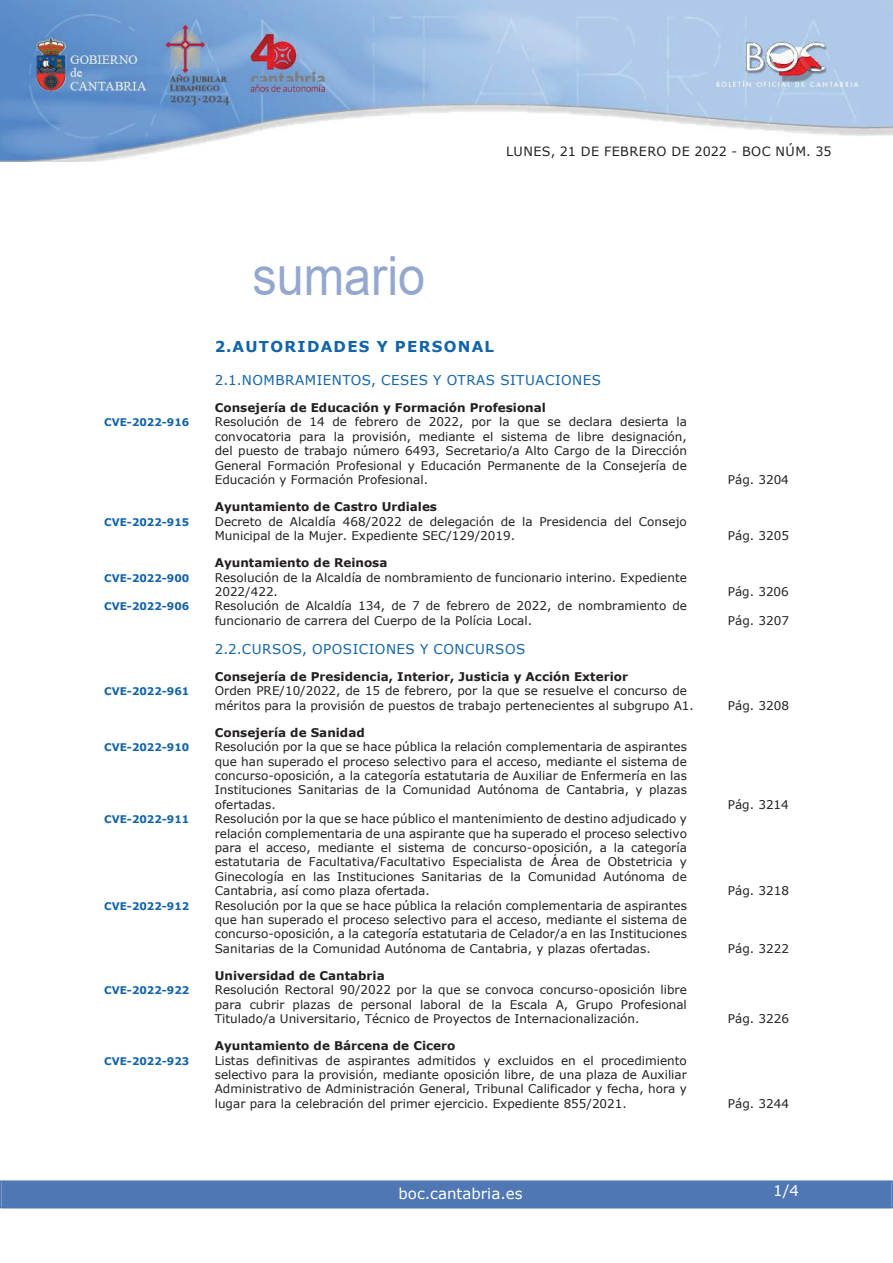
<style>
.page{position:relative;width:893px;height:1263px;background:#fff}
.page>*{position:absolute;margin:0;border:0;box-sizing:border-box;transform-origin:0 0}
.t1{font:54px "Arial";color:#94a8cf;scale:.9 1}
.t2{font:700 15px "Verdana";letter-spacing:.085em;color:#1263a9}
.t3{font:15px "Verdana";color:#fff}
.t4{font:13.5px "Verdana";letter-spacing:.035em;color:#1263a9}
.t5{font:12.75px "Verdana";letter-spacing:.035em;color:#231f20}
.t6{font:12px/14.4px "Verdana";color:#231f20;text-align:justify}
.t7{font:700 12px "Verdana";color:#231f20}
.t8{font:700 10.5px "Verdana";color:#1263a9}
</style>
<div class="page">
<img style="left:0;top:0;width:893px;height:161px">
<div style="left:2px;top:1181px;width:889px;height:27px;background:#4f77b3"></div>
<div style="left:0;top:1180px;width:893px;height:28px;border:2px solid #4f77b3"></div>
<h1 class="t1" style="left:252px;top:246px;width:194px">sumario</h1>
<p class="t5" style="left:506px;top:143px;width:327px">LUNES, 21 DE FEBRERO DE 2022 - BOC NÚM. 35</p>
<p class="t2" style="left:215px;top:337px;width:281px">2.AUTORIDADES Y PERSONAL</p>
<p class="t4" style="left:215px;top:371px;width:388px">2.1.NOMBRAMIENTOS, CESES Y OTRAS SITUACIONES</p>
<p class="t7" style="left:215px;top:400px;width:333px">Consejería de Educación y Formación Profesional</p>
<p class="t8" style="left:104px;top:416px;width:87px">CVE-2022-916</p>
<p class="t6" style="left:215px;top:414px;width:474px">Resolución de 14 de febrero de 2022, por la que se declara desierta la convocatoria para la provisión, mediante el sistema de libre designación, del puesto de trabajo número 6493, Secretario/a Alto Cargo de la Dirección General Formación Profesional y Educación Permanente de la Consejería de Educación y Formación Profesional.</p>
<p class="t7" style="left:215px;top:499px;width:224px">Ayuntamiento de Castro Urdiales</p>
<p class="t8" style="left:104px;top:515px;width:87px">CVE-2022-915</p>
<p class="t6" style="left:215px;top:514px;width:474px">Decreto de Alcaldía 468/2022 de delegación de la Presidencia del Consejo<br>Municipal de la Mujer. Expediente SEC/129/2019.</p>
<p class="t7" style="left:215px;top:555px;width:174px">Ayuntamiento de Reinosa</p>
<p class="t8" style="left:104px;top:571px;width:87px">CVE-2022-900</p>
<p class="t6" style="left:215px;top:570px;width:474px">Resolución de la Alcaldía de nombramiento de funcionario interino. Expediente<br>2022/422.</p>
<p class="t8" style="left:104px;top:600px;width:87px">CVE-2022-906</p>
<p class="t6" style="left:215px;top:598px;width:474px">Resolución de Alcaldía 134, de 7 de febrero de 2022, de nombramiento de funcionario de carrera del Cuerpo de la Polícia Local.</p>
<p class="t4" style="left:215px;top:640px;width:312px">2.2.CURSOS, OPOSICIONES Y CONCURSOS</p>
<p class="t7" style="left:215px;top:669px;width:415px">Consejería de Presidencia, Interior, Justicia y Acción Exterior</p>
<p class="t8" style="left:104px;top:685px;width:87px">CVE-2022-961</p>
<p class="t6" style="left:215px;top:683px;width:481px">Orden PRE/10/2022, de 15 de febrero, por la que se resuelve el concurso de méritos para la provisión de puestos de trabajo pertenecientes al subgrupo A1.</p>
<p class="t7" style="left:215px;top:725px;width:151px">Consejería de Sanidad</p>
<p class="t8" style="left:104px;top:741px;width:87px">CVE-2022-910</p>
<p class="t6" style="left:215px;top:739px;width:474px">Resolución por la que se hace pública la relación complementaria de aspirantes que han superado el proceso selectivo para el acceso, mediante el sistema de concurso-oposición, a la categoría estatutaria de Auxiliar de Enfermería en las Instituciones Sanitarias de la Comunidad Autónoma de Cantabria, y plazas ofertadas.</p>
<p class="t8" style="left:104px;top:813px;width:87px">CVE-2022-911</p>
<p class="t6" style="left:215px;top:811px;width:474px">Resolución por la que se hace público el mantenimiento de destino adjudicado y relación complementaria de una aspirante que ha superado el proceso selectivo para el acceso, mediante el sistema de concurso-oposición, a la categoría estatutaria de Facultativa/Facultativo Especialista de Área de Obstetricia y Ginecología en las Instituciones Sanitarias de la Comunidad Autónoma de Cantabria, así como plaza ofertada.</p>
<p class="t8" style="left:104px;top:899px;width:87px">CVE-2022-912</p>
<p class="t6" style="left:215px;top:898px;width:474px">Resolución por la que se hace pública la relación complementaria de aspirantes que han superado el proceso selectivo para el acceso, mediante el sistema de concurso-oposición, a la categoría estatutaria de Celador/a en las Instituciones Sanitarias de la Comunidad Autónoma de Cantabria, y plazas ofertadas.</p>
<p class="t7" style="left:215px;top:968px;width:171px">Universidad de Cantabria</p>
<p class="t8" style="left:104px;top:984px;width:87px">CVE-2022-922</p>
<p class="t6" style="left:215px;top:982px;width:474px">Resolución Rectoral 90/2022 por la que se convoca concurso-oposición libre para cubrir plazas de personal laboral de la Escala A, Grupo Profesional Titulado/a Universitario, Técnico de Proyectos de Internacionalización.</p>
<p class="t7" style="left:215px;top:1038px;width:242px">Ayuntamiento de Bárcena de Cicero</p>
<p class="t8" style="left:104px;top:1054px;width:87px">CVE-2022-923</p>
<p class="t6" style="left:215px;top:1053px;width:474px">Listas definitivas de aspirantes admitidos y excluidos en el procedimiento selectivo para la provisión, mediante oposición libre, de una plaza de Auxiliar Administrativo de Administración General, Tribunal Calificador y fecha, hora y lugar para la celebración del primer ejercicio. Expediente 855/2021.</p>
<p class="t3" style="left:398px;top:1184px;width:126px">boc.cantabria.es</p>
<p class="t6" style="left:728px;top:472px;width:63px">Pág. 3204</p>
<p class="t6" style="left:728px;top:528px;width:63px">Pág. 3205</p>
<p class="t6" style="left:728px;top:584px;width:63px">Pág. 3206</p>
<p class="t6" style="left:728px;top:613px;width:63px">Pág. 3207</p>
<p class="t6" style="left:728px;top:698px;width:63px">Pág. 3208</p>
<p class="t6" style="left:728px;top:797px;width:63px">Pág. 3214</p>
<p class="t6" style="left:728px;top:883px;width:63px">Pág. 3218</p>
<p class="t6" style="left:728px;top:941px;width:63px">Pág. 3222</p>
<p class="t6" style="left:728px;top:1011px;width:63px">Pág. 3226</p>
<p class="t6" style="left:728px;top:1096px;width:63px">Pág. 3244</p>
<p class="t3" style="left:773px;top:1181px;width:27px">1/4</p>
</div>
